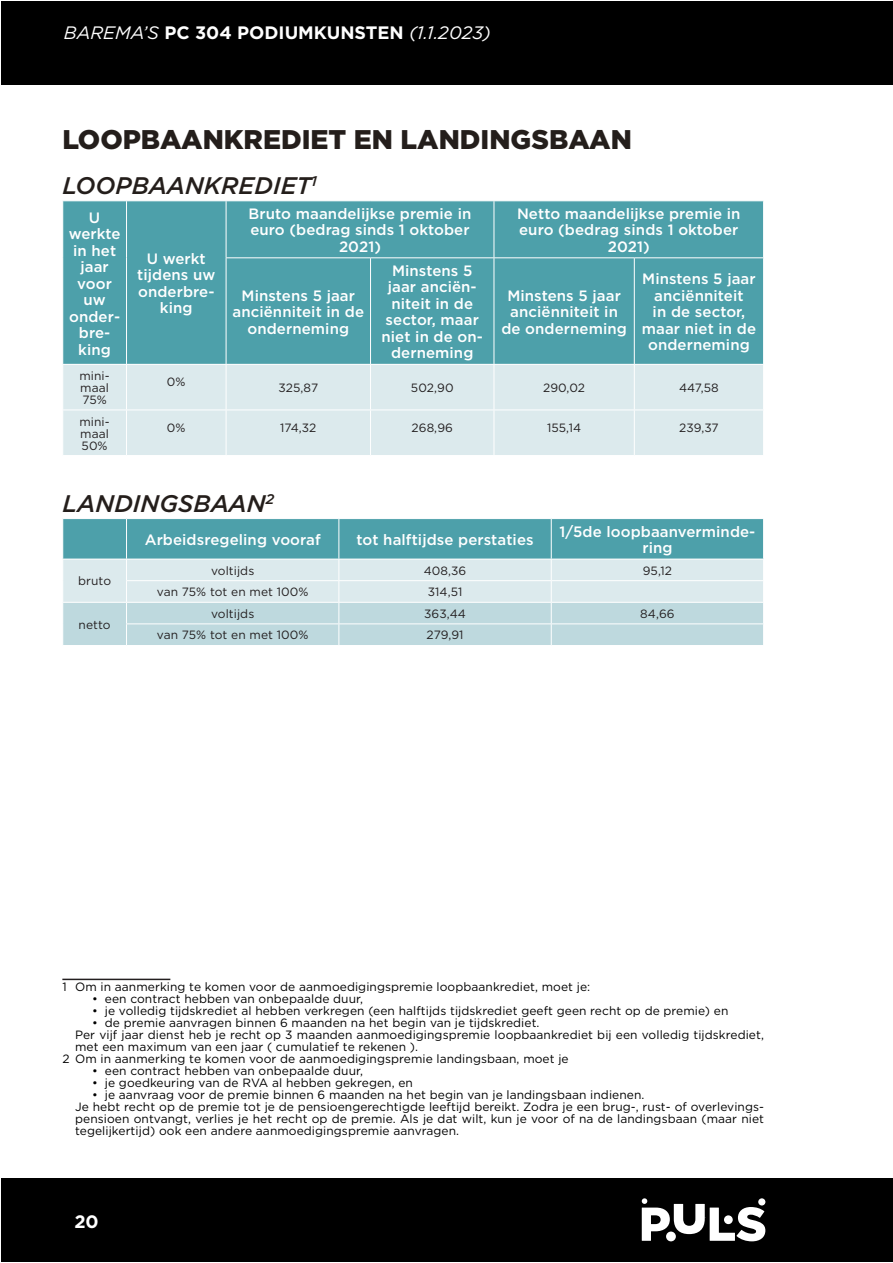
<style>
.page{position:relative;width:893px;height:1263px;background:#fff}
.page>*{position:absolute;margin:0;border:0;box-sizing:border-box;transform-origin:0 0}
.Titel_1{font:900 27px "Gotham";color:#241e1b}
.Titel_2{font:italic 500 24px "Gotham";color:#241e1b}
.t1{font:italic 18px "Gotham";color:#fff}
.t2{font:700 18px "Gotham";color:#fff}
.N_heading{font:500 15px/16.5px "Gotham";letter-spacing:.005em;color:#fff;text-align:center}
.tekst{font:12px/12px "Gotham";letter-spacing:.005em;color:#000}
.tekst_gecentreerd{font:12px/12px "Gotham";letter-spacing:.005em;color:#231f20;text-align:justify}
.s1{font-weight:700;font-style:normal}
</style>
<div class="page">
<div style="left:1px;top:1px;width:891px;height:83px;background:#000"></div>
<div style="left:1px;top:1179px;width:891px;height:83px;background:#000"></div>
<svg style="left:642px;top:1198px;width:123px;height:43px"></svg>
<div style="left:758px;top:1198px;width:7px;height:7px;background:#fff;border-radius:50%"></div>
<div style="left:63px;top:201px;width:700px;height:163px;background:#4da0aa"></div>
<div style="left:63px;top:365px;width:700px;height:90px;background:#dceaed"></div>
<hr style="left:126px;top:365px;width:1px;height:45px;background:#fff">
<hr style="left:226px;top:365px;width:1px;height:45px;background:#fff">
<hr style="left:370px;top:365px;width:1px;height:45px;background:#fff">
<hr style="left:494px;top:365px;width:1px;height:45px;background:#fff">
<hr style="left:634px;top:365px;width:1px;height:45px;background:#fff">
<hr style="left:62px;top:410px;width:65px;height:1px;background:#fff">
<hr style="left:127px;top:410px;width:99px;height:1px;background:#fff">
<hr style="left:126px;top:410px;width:1px;height:45px;background:#fff">
<hr style="left:226px;top:410px;width:145px;height:1px;background:#fff">
<hr style="left:226px;top:410px;width:1px;height:45px;background:#fff">
<hr style="left:371px;top:410px;width:123px;height:1px;background:#fff">
<hr style="left:370px;top:410px;width:1px;height:45px;background:#fff">
<hr style="left:494px;top:410px;width:140px;height:1px;background:#fff">
<hr style="left:494px;top:410px;width:1px;height:45px;background:#fff">
<hr style="left:634px;top:410px;width:130px;height:1px;background:#fff">
<hr style="left:634px;top:410px;width:1px;height:45px;background:#fff">
<hr style="left:126px;top:201px;width:1px;height:57px;background:#fff">
<hr style="left:126px;top:258px;width:1px;height:106px;background:#fff">
<hr style="left:226px;top:201px;width:1px;height:56px;background:#fff">
<hr style="left:494px;top:201px;width:1px;height:56px;background:#fff">
<hr style="left:226px;top:257px;width:145px;height:1px;background:#fff">
<hr style="left:226px;top:258px;width:1px;height:106px;background:#fff">
<hr style="left:371px;top:257px;width:123px;height:1px;background:#fff">
<hr style="left:370px;top:258px;width:1px;height:106px;background:#fff">
<hr style="left:494px;top:257px;width:140px;height:1px;background:#fff">
<hr style="left:494px;top:258px;width:1px;height:106px;background:#fff">
<hr style="left:634px;top:257px;width:130px;height:1px;background:#fff">
<hr style="left:634px;top:258px;width:1px;height:106px;background:#fff">
<svg style="left:63px;top:519px;width:700px;height:126px;background:#a5cdd3"></svg>
<hr style="left:62px;top:559px;width:65px;height:1px;background:#fff">
<hr style="left:126px;top:519px;width:1px;height:40px;background:#fff">
<hr style="left:127px;top:559px;width:212px;height:1px;background:#fff">
<hr style="left:338px;top:519px;width:1px;height:40px;background:#fff">
<hr style="left:339px;top:559px;width:212px;height:1px;background:#fff">
<hr style="left:551px;top:519px;width:1px;height:40px;background:#fff">
<hr style="left:551px;top:559px;width:213px;height:1px;background:#fff">
<hr style="left:62px;top:979px;width:108px;height:1px;background:#231f20">
<h3 class="t1" style="left:64px;top:21px;width:429px">BAREMA’S <span class="s1">PC 304 PODIUMKUNSTEN</span> (1.1.2023)</h3>
<p class="Titel_1" style="left:62px;top:121px;width:571px">LOOPBAANKREDIET EN LANDINGSBAAN</p>
<p class="Titel_2" style="left:62px;top:170px;width:256px">LOOPBAANKREDIET<sup>1</sup></p>
<p class="N_heading" style="left:69px;top:209px;width:53px">U werkte in het jaar voor uw onder&shy;bre&shy;king</p>
<p class="N_heading" style="left:249px;top:205px;width:224px">Bruto maandelijkse premie in euro (bedrag sinds 1 oktober<br>2021)</p>
<p class="N_heading" style="left:517px;top:205px;width:225px">Netto maandelijkse premie in euro (bedrag sinds 1 oktober<br>2021)</p>
<p class="N_heading" style="left:232px;top:287px;width:133px">Minstens 5 jaar anciënniteit in de onderneming</p>
<p class="N_heading" style="left:137px;top:250px;width:80px">U werkt tijdens uw onderbre&shy;king</p>
<p class="N_heading" style="left:381px;top:262px;width:103px">Minstens 5 jaar anciën&shy;niteit in de sector, maar niet in de on&shy;derneming</p>
<p class="N_heading" style="left:642px;top:270px;width:116px">Minstens 5 jaar anciënniteit<br>in de sector, maar niet in de onderneming</p>
<p class="N_heading" style="left:501px;top:287px;width:127px">Minstens 5 jaar anciënniteit in de onderneming</p>
<p class="tekst_gecentreerd" style="left:79px;top:369px;width:32px">mini&shy;maal 75%</p>
<p class="tekst_gecentreerd" style="left:167px;top:375px;width:20px">0%</p>
<p class="tekst_gecentreerd" style="left:278px;top:381px;width:41px">325,87</p>
<p class="tekst_gecentreerd" style="left:411px;top:381px;width:44px">502,90</p>
<p class="tekst_gecentreerd" style="left:543px;top:381px;width:43px">290,02</p>
<p class="tekst_gecentreerd" style="left:679px;top:381px;width:41px">447,58</p>
<p class="tekst_gecentreerd" style="left:79px;top:415px;width:32px">mini&shy;maal 50%</p>
<p class="tekst_gecentreerd" style="left:167px;top:421px;width:20px">0%</p>
<p class="tekst_gecentreerd" style="left:280px;top:421px;width:38px">174,32</p>
<p class="tekst_gecentreerd" style="left:412px;top:421px;width:43px">268,96</p>
<p class="tekst_gecentreerd" style="left:547px;top:421px;width:36px">155,14</p>
<p class="tekst_gecentreerd" style="left:679px;top:421px;width:41px">239,37</p>
<p class="Titel_2" style="left:62px;top:488px;width:213px">LANDINGSBAAN<sup>2</sup></p>
<p class="N_heading" style="left:145px;top:531px;width:177px">Arbeidsregeling vooraf</p>
<p class="N_heading" style="left:356px;top:531px;width:179px">tot halftijdse perstaties</p>
<p class="N_heading" style="left:559px;top:523px;width:197px">1/5de loopbaanverminde&shy;ring</p>
<p class="tekst_gecentreerd" style="left:78px;top:575px;width:34px">bruto</p>
<p class="tekst_gecentreerd" style="left:211px;top:564px;width:45px">voltijds</p>
<p class="tekst_gecentreerd" style="left:424px;top:564px;width:44px">408,36</p>
<p class="tekst_gecentreerd" style="left:643px;top:564px;width:31px">95,12</p>
<p class="tekst_gecentreerd" style="left:157px;top:586px;width:153px">van 75% tot en met 100%</p>
<p class="tekst_gecentreerd" style="left:428px;top:586px;width:36px">314,51</p>
<p class="tekst_gecentreerd" style="left:79px;top:618px;width:34px">netto</p>
<p class="tekst_gecentreerd" style="left:211px;top:607px;width:45px">voltijds</p>
<p class="tekst_gecentreerd" style="left:424px;top:607px;width:43px">363,44</p>
<p class="tekst_gecentreerd" style="left:640px;top:607px;width:36px">84,66</p>
<p class="tekst_gecentreerd" style="left:157px;top:629px;width:153px">van 75% tot en met 100%</p>
<p class="tekst_gecentreerd" style="left:427px;top:629px;width:39px">279,91</p>
<p class="tekst" style="left:62px;top:981px;width:529px">1 Om in aanmerking te komen voor de aanmoedigingspremie loopbaankrediet, moet je:</p>
<p class="tekst" style="left:92px;top:993px;width:272px">• een contract hebben van onbepaalde duur,</p>
<p class="tekst" style="left:92px;top:1005px;width:638px">• je volledig tijdskrediet al hebben verkregen (een halftijds tijdskrediet geeft geen recht op de premie) en</p>
<p class="tekst" style="left:92px;top:1017px;width:449px">• de premie aanvragen binnen 6 maanden na het begin van je tijdskrediet.</p>
<p class="tekst" style="left:75px;top:1029px;width:690px">Per vijf jaar dienst heb je recht op 3 maanden aanmoedigingspremie loopbaankrediet bij een volledig tijdskrediet, met een maximum van een jaar ( cumulatief te rekenen ).</p>
<p class="tekst" style="left:62px;top:1053px;width:508px">2 Om in aanmerking te komen voor de aanmoedigingspremie landingsbaan, moet je</p>
<p class="tekst" style="left:92px;top:1065px;width:272px">• een contract hebben van onbepaalde duur,</p>
<p class="tekst" style="left:92px;top:1077px;width:322px">• je goedkeuring van de RVA al hebben gekregen, en</p>
<p class="tekst" style="left:92px;top:1089px;width:554px">• je aanvraag voor de premie binnen 6 maanden na het begin van je landingsbaan indienen.</p>
<p class="tekst" style="left:75px;top:1101px;width:690px;text-align:justify">Je hebt recht op de premie tot je de pensioengerechtigde leeftijd bereikt. Zodra je een brug-, rust- of overlevings&shy;pensioen ontvangt, verlies je het recht op de premie. Als je dat wilt, kun je voor of na de landingsbaan (maar niet tegelijkertijd) ook een andere aanmoedigingspremie aanvragen.</p>
<h3 class="t2" style="left:74px;top:1209px;width:26px">20</h3>
</div>
